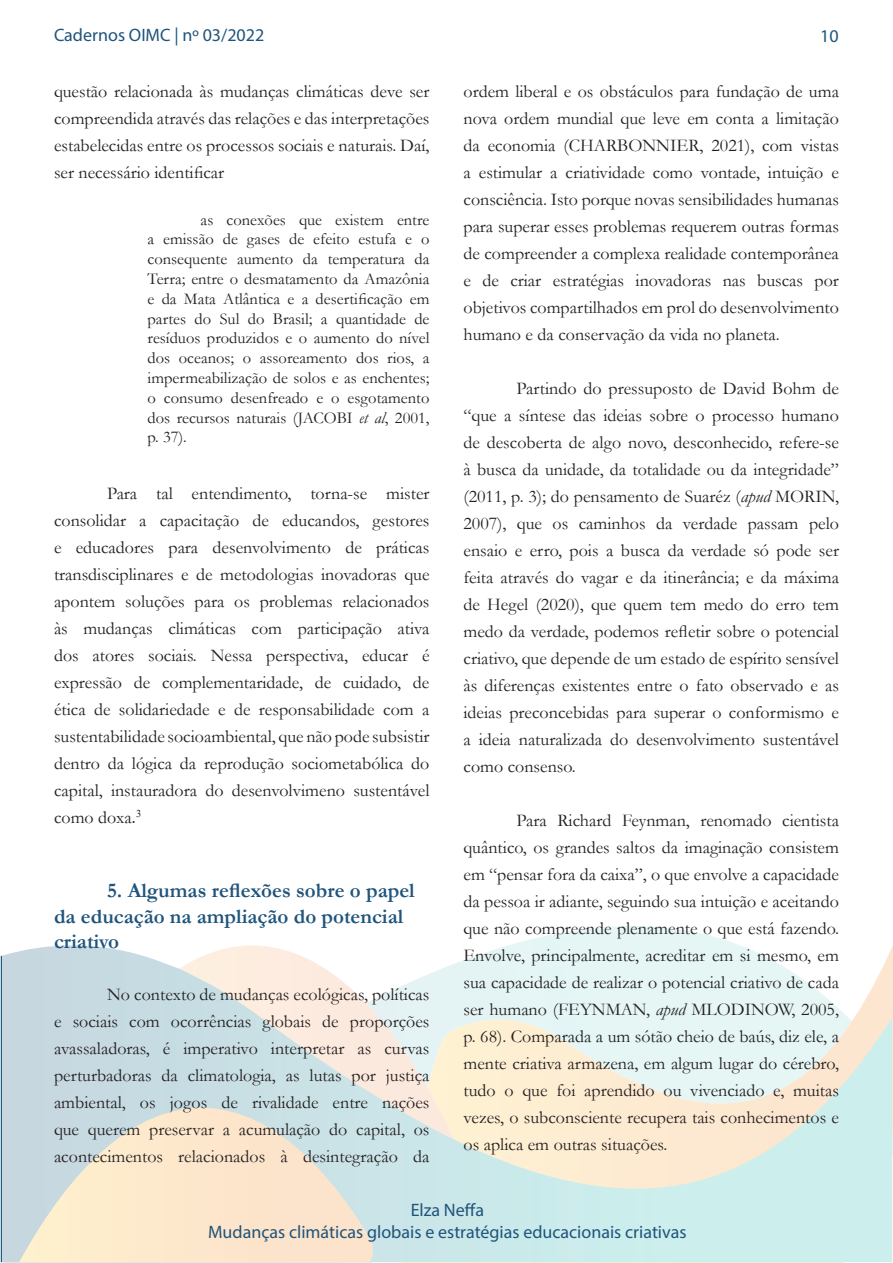
<style>
.page{position:relative;width:893px;height:1263px;background:#fff}
.page>*{position:absolute;margin:0;border:0;box-sizing:border-box;transform-origin:0 0}
.Subtítulo{font:700 21px/25.2px "Garamond";color:#1f547c}
.Normal__Web{font:18px/27px "Garamond";color:#231f20;text-align:justify}
.Body_Text_Indent_2{font:18px/27px "Garamond";color:#231f20;text-align:justify}
.t1{font:18px/21.6px "Myriad Pro";color:#1f547c;text-align:center}
.Normal__Web-2{font:16.5px/19.8px "Garamond";color:#231f20;text-align:justify}
.s1{font-style:italic}
.s2{font-family:"Times New Roman"}
</style>
<div class="page">
<svg style="left:2px;top:926px;width:890px;height:336px;background:#e3eae4"></svg>
<p class="t1" style="left:54px;top:24px;width:212px">Cadernos OIMC | nº 03/2022</p>
<p class="t1" style="left:820px;top:25px;width:20px">10</p>
<p class="Body_Text_Indent_2" style="left:54px;top:77px;width:377px">questão relacionada às mudanças climáticas deve ser compreendida através das relações e das interpretações estabelecidas entre os processos sociais e naturais. Daí, ser necessário identificar</p>
<p class="Normal__Web-2" style="left:148px;top:209px;width:283px;text-indent:53px">as conexões que existem entre a emissão de gases de efeito estufa e o consequente aumento da temperatura da Terra; entre o desmatamento da Amazônia e da Mata Atlântica e a desertificação em partes do Sul do Brasil; a quantidade de resíduos produzidos e o aumento do nível dos oceanos; o assoreamento dos rios, a impermeabilização de solos e as enchentes; o consumo desenfreado e o esgotamento dos recursos naturais (JACOBI <span class="s1">et al</span>, 2001, p. 37).</p>
<p class="Normal__Web" style="left:54px;top:479px;width:377px;text-indent:53px">Para tal entendimento, torna-se mister consolidar a capacitação de educandos, gestores e educadores para desenvolvimento de práticas transdisciplinares e de metodologias inovadoras que apontem soluções para os problemas relacionados às mudanças climáticas com participação ativa dos atores sociais. Nessa perspectiva, educar é expressão de complementaridade, de cuidado, de ética de solidariedade e de responsabilidade com a sustentabilidade socioambiental, que não pode subsistir dentro da lógica da reprodução sociometabólica do capital, instauradora do desenvolvimeno sustentável como doxa<span class="s2">.</span><sup>3</sup></p>
<p class="Subtítulo" style="left:54px;top:878px;width:362px;text-indent:53px">5. Algumas reflexões sobre o papel da educação na ampliação do potencial criativo</p>
<p class="Normal__Web" style="left:54px;top:980px;width:377px;text-indent:53px">No contexto de mudanças ecológicas, políticas e sociais com ocorrências globais de proporções avassaladoras, é imperativo interpretar as curvas perturbadoras da climatologia, as lutas por justiça ambiental, os jogos de rivalidade entre nações que querem preservar a acumulação do capital, os acontecimentos relacionados à desintegração da</p>
<p class="Normal__Web" style="left:463px;top:77px;width:377px">ordem liberal e os obstáculos para fundação de uma nova ordem mundial que leve em conta a limitação da economia (CHARBONNIER, 2021), com vistas a estimular a criatividade como vontade, intuição e consciência. Isto porque novas sensibilidades humanas para superar esses problemas requerem outras formas de compreender a complexa realidade contemporânea e de criar estratégias inovadoras nas buscas por objetivos compartilhados em prol do desenvolvimento humano e da conservação da vida no planeta.</p>
<p class="Normal__Web" style="left:463px;top:374px;width:377px;text-indent:53px">Partindo do pressuposto de David Bohm de “que a síntese das ideias sobre o processo humano de descoberta de algo novo, desconhecido, refere-se à busca da unidade, da totalidade ou da integridade” (2011, p. 3); do pensamento de Suaréz (<span class="s1">apud</span> MORIN, 2007), que os caminhos da verdade passam pelo ensaio e erro, pois a busca da verdade só pode ser feita através do vagar e da itinerância; e da máxima de Hegel (2020), que quem tem medo do erro tem medo da verdade, podemos refletir sobre o potencial criativo, que depende de um estado de espírito sensível às diferenças existentes entre o fato observado e as ideias preconcebidas para superar o conformismo e a ideia naturalizada do desenvolvimento sustentável como consenso.</p>
<p class="Normal__Web" style="left:463px;top:806px;width:377px;text-indent:53px">Para Richard Feynman, renomado cientista quântico, os grandes saltos da imaginação consistem em “pensar fora da caixa”, o que envolve a capacidade da pessoa ir adiante, seguindo sua intuição e aceitando que não compreende plenamente o que está fazendo.<br>Envolve, principalmente, acreditar em si mesmo, em sua capacidade de realizar o potencial criativo de cada ser humano (FEYNMAN, <span class="s1">apud</span> MLODINOW, 2005, p. 68). Comparada a um sótão cheio de baús, diz ele, a mente criativa armazena, em algum lugar do cérebro, tudo o que foi aprendido ou vivenciado e, muitas vezes, o subconsciente recupera tais conhecimentos e os aplica em outras situações.</p>
<p class="t1" style="left:208px;top:1199px;width:480px">Elza Neffa<br>Mudanças climáticas globais e estratégias educacionais criativas</p>
</div>
